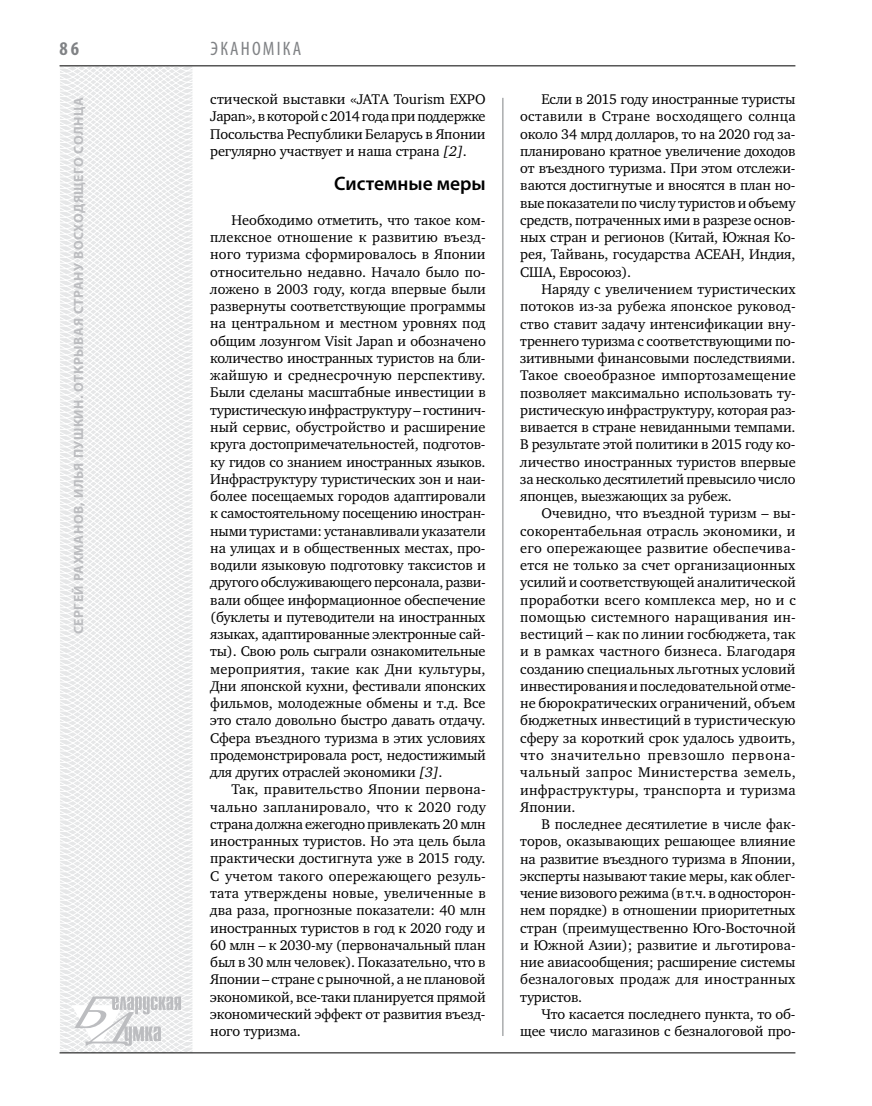
<style>
.page{position:relative;width:872px;height:1106px;background:#fff}
.page>*{position:absolute;margin:0;border:0;box-sizing:border-box;transform-origin:0 0}
.t1{font:600 19.5px "Myriad Pro";color:#000}
.t2{font:condensed 19.5px "Myriad Pro";color:#808285}
.t3{font:700 condensed 19.5px "Myriad Pro";color:#808285}
.t4{font:14.4px/17.2px "Charter C";letter-spacing:-.01em;color:#000;text-align:justify}
.t5{font:700 13.5px "Myriad Pro";letter-spacing:.04em;color:#bcbdc0}
.s1{font-style:italic}
</style>
<div class="page">
<svg style="left:59px;top:65px;width:192px;height:989px"></svg>
<hr style="left:502px;top:98px;width:1px;height:938px;background:#808285">
<hr style="left:60px;top:1052px;width:735px;height:1px;background:#000">
<svg style="left:71px;top:996px;width:110px;height:53px"></svg>
<hr style="left:60px;top:65px;width:735px;height:1px;background:#000">
<h1 class="t3" style="left:60px;top:37px;width:21px">86</h1>
<p class="t5" style="left:70px;top:634px;width:538px;rotate:-90deg">Сергей РАХМАНОВ, Илья ПУШКИН. Открывая Страну восходящего солнца</p>
<h1 class="t2" style="left:211px;top:37px;width:22px">Эканом</h1>
<h1 class="t2" style="left:277px;top:37px;width:16px">іка</h1>
<p class="t4" style="left:210px;top:91px;width:277px">стической выставки «JATA Tourism EXPO Japan», в которой с 2014 года при поддержке Посольства Республики Беларусь в Японии регулярно участвует и наша страна <span class="s1">[2]</span>.</p>
<h1 class="t1" style="left:334px;top:171px;width:153px">Системные меры</h1>
<p class="t4" style="left:210px;top:211px;width:277px;text-indent:21px">Необходимо отметить, что такое ком&shy;плексное отношение к развитию въезд&shy;ного туризма сформировалось в Японии относительно недавно. Начало было по&shy;ложено в 2003 году, когда впервые были развернуты соответствующие программы на центральном и местном уровнях под общим лозунгом Visit Japan и обозначено количество иностранных туристов на бли&shy;жайшую и среднесрочную перспективу.<br>Были сделаны масштабные инвестиции в туристическую инфраструктуру – гостинич&shy;ный сервис, обустройство и расширение круга достопримечательностей, подготов&shy;ку гидов со знанием иностранных языков.<br>Инфраструктуру туристических зон и наи&shy;более посещаемых городов адаптировали к самостоятельному посещению иностран&shy;ными туристами: устанавливали указатели на улицах и в общественных местах, про&shy;водили языковую подготовку таксистов и другого обслуживающего персонала, разви&shy;вали общее информационное обеспечение (буклеты и путеводители на иностранных языках, адаптированные электронные сай&shy;ты). Свою роль сыграли ознакомительные мероприятия, такие как Дни культуры, Дни японской кухни, фестивали японских фильмов, молодежные обмены и т.д. Все это стало довольно быстро давать отдачу.<br>Сфера въездного туризма в этих условиях продемонстрировала рост, недостижимый для других отраслей экономики <span class="s1">[3]</span>.</p>
<p class="t4" style="left:210px;top:781px;width:277px;text-indent:21px">Так, правительство Японии первона&shy;чально запланировало, что к 2020 году страна должна ежегодно привлекать 20 млн иностранных туристов. Но эта цель была практически достигнута уже в 2015 году.<br>С учетом такого опережающего резуль&shy;тата утверждены новые, увеличенные в два раза, прогнозные показатели: 40 млн иностранных туристов в год к 2020 году и 60 млн – к 2030-му (первоначальный план был в 30 млн человек). Показательно, что в Японии – стране с рыночной, а не плановой экономикой, все-таки планируется прямой экономический эффект от развития въезд&shy;ного туризма.</p>
<p class="t4" style="left:520px;top:91px;width:277px;text-indent:21px">Если в 2015 году иностранные туристы оставили в Стране восходящего солнца около 34 млрд долларов, то на 2020 год за&shy;планировано кратное увеличение доходов от въездного туризма. При этом отслежи&shy;ваются достигнутые и вносятся в план но&shy;вые показатели по числу туристов и объему средств, потраченных ими в разрезе основ&shy;ных стран и регионов (Китай, Южная Ко&shy;рея, Тайвань, государства АСЕАН, Индия, США, Евросоюз).</p>
<p class="t4" style="left:520px;top:281px;width:277px;text-indent:21px">Наряду с увеличением туристических потоков из-за рубежа японское руковод&shy;ство ставит задачу интенсификации вну&shy;треннего туризма с соответствующими по&shy;зитивными финансовыми последствиями.<br>Такое своеобразное импортозамещение позволяет максимально использовать ту&shy;ристическую инфраструктуру, которая раз&shy;вивается в стране невиданными темпами.<br>В результате этой политики в 2015 году ко&shy;личество иностранных туристов впервые за несколько десятилетий превысило число японцев, выезжающих за рубеж.</p>
<p class="t4" style="left:520px;top:505px;width:277px;text-indent:21px">Очевидно, что въездной туризм – вы&shy;сокорентабельная отрасль экономики, и его опережающее развитие обеспечива&shy;ется не только за счет организационных усилий и соответствующей аналитической проработки всего комплекса мер, но и с помощью системного наращивания ин&shy;вестиций – как по линии госбюджета, так и в рамках частного бизнеса. Благодаря созданию специальных льготных условий инвестирования и последовательной отме&shy;не бюрократических ограничений, объем бюджетных инвестиций в туристическую сферу за короткий срок удалось удвоить, что значительно превзошло первона&shy;чальный запрос Министерства земель, инфраструктуры, транспорта и туризма Японии.</p>
<p class="t4" style="left:520px;top:815px;width:277px;text-indent:21px">В последнее десятилетие в числе фак&shy;торов, оказывающих решающее влияние на развитие въездного туризма в Японии, эксперты называют такие меры, как облег&shy;чение визового режима (в т.ч. в односторон&shy;нем порядке) в отношении приоритетных стран (преимущественно Юго-Восточной и Южной Азии); развитие и льготирова&shy;ние авиасообщения; расширение системы безналоговых продаж для иностранных туристов.</p>
<p class="t4" style="left:520px;top:1005px;width:277px;text-align:right">Что касается последнего пункта, то об&shy;щее число магазинов с безналоговой про-</p>
</div>
